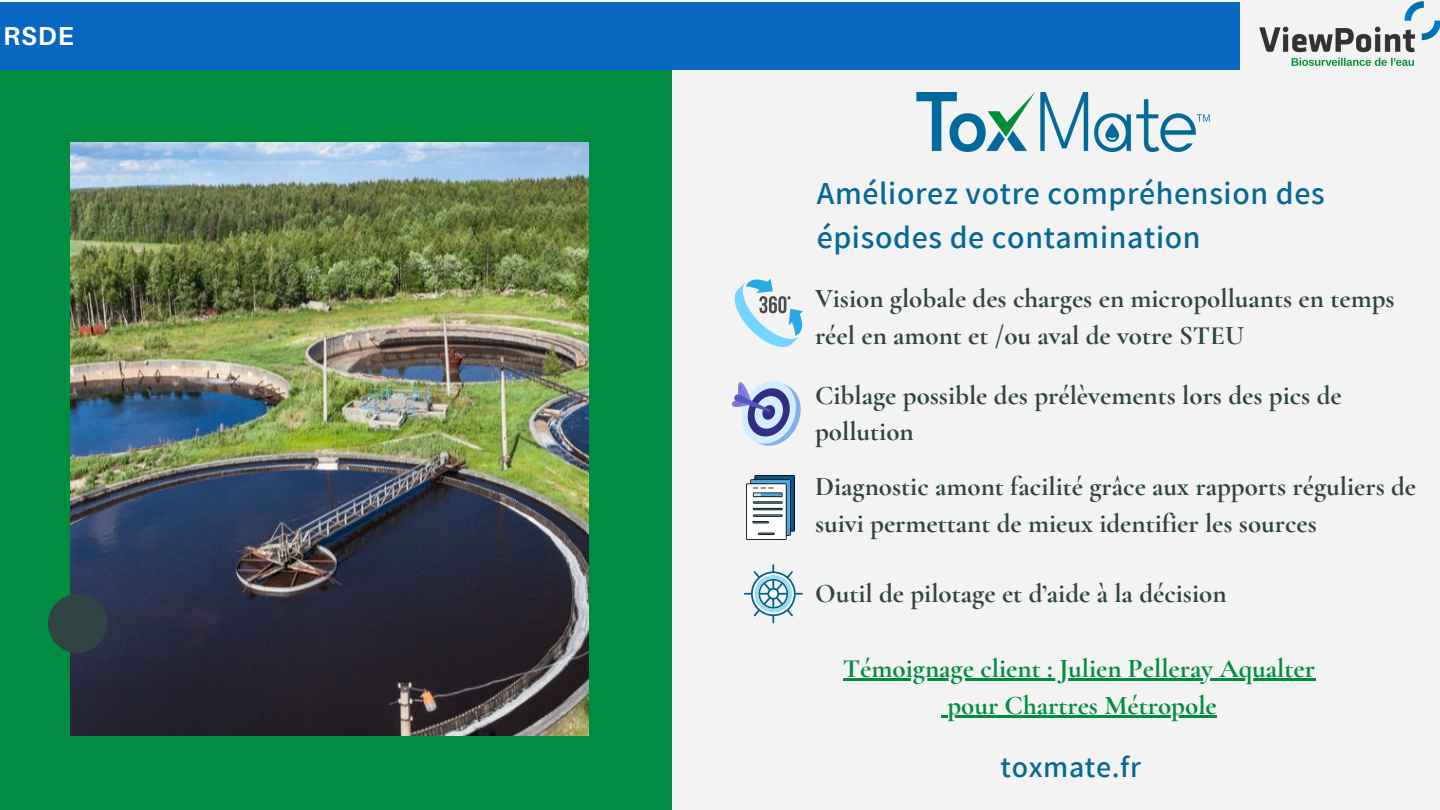
<style>
.page{position:relative;width:1440px;height:810px;background:#f3f3f3}
.page>*{position:absolute;margin:0;border:0;box-sizing:border-box;transform-origin:0 0}
.t1{font:600 32px/44.2px "Assistant";letter-spacing:.02em;color:#056996}
.t2{font:600 30px "Assistant";letter-spacing:.02em;color:#056996}
.t3{font:700 27px/36.9px "Cormorant Garamond";color:#304543}
.t4{font:700 27px "Cormorant Garamond";color:#008c41}
.t5{font:700 26px "Aileron";color:#fff}
</style>
<div class="page">
<div style="left:0;top:70px;width:672px;height:740px;background:#008c41"></div>
<img style="left:71px;top:142px;width:517px;height:594px">
<div style="left:48px;top:594px;width:59px;height:59px;background:#304543;border-radius:50%"></div>
<img style="left:917px;top:93px;width:292px;height:58px">
<svg style="left:732px;top:381px;width:69px;height:65px"></svg>
<img style="left:746px;top:475px;width:48px;height:64px">
<hr style="left:772px;top:565px;width:2px;height:57px;background:#006489">
<hr style="left:745px;top:593px;width:57px;height:2px;background:#006489">
<svg style="left:750px;top:570px;width:47px;height:48px"></svg>
<svg style="left:734px;top:279px;width:69px;height:68px"></svg>
<img style="left:1259px;top:2px;width:181px;height:64px">
<div style="left:0;top:2px;width:1239px;height:68px;background:#0868c1"></div>
<hr style="left:843px;top:678px;width:472px;height:2px;background:#008c41">
<svg style="left:941px;top:716px;width:6px;height:2px"></svg>
<hr style="left:947px;top:716px;width:270px;height:2px;background:#008c41">
<p class="t5" style="left:3px;top:20px;width:72px">RSDE</p>
<p class="t1" style="left:817px;top:170px;width:510px">Améliorez votre compréhension des épisodes de contamination</p>
<p class="t3" style="left:815px;top:280px;width:581px">Vision globale des charges en micropolluants en temps réel en amont et /ou aval de votre STEU</p>
<p class="t3" style="left:815px;top:377px;width:528px">Ciblage possible des prélèvements lors des pics de pollution</p>
<p class="t3" style="left:815px;top:468px;width:603px">Diagnostic amont facilité grâce aux rapports réguliers de suivi permettant de mieux identifier les sources</p>
<p class="t3" style="left:815px;top:575px;width:413px">Outil de pilotage et d’aide à la décision</p>
<p class="t4" style="left:843px;top:652px;width:474px">Témoignage client : Julien Pelleray Aqualter</p>
<p class="t4" style="left:947px;top:689px;width:271px">pour Chartres Métropole</p>
<p class="t2" style="left:1001px;top:746px;width:142px">toxmate.fr</p>
</div>
